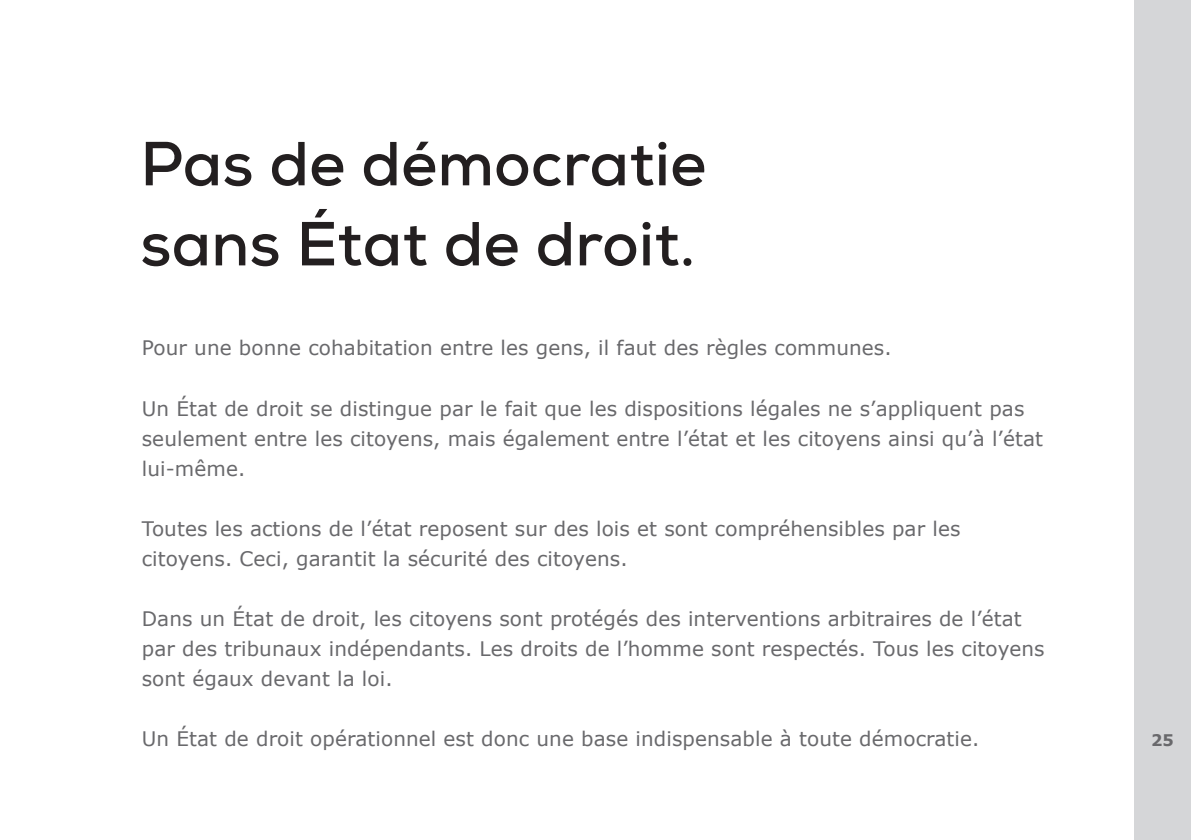
<style>
.page{position:relative;width:1191px;height:840px;background:#fff}
.page>*{position:absolute;margin:0;border:0;box-sizing:border-box;transform-origin:0 0}
.t1{font:700 62px/80px "Nexa";letter-spacing:.005em;color:#231f20}
.t2{font:20px/30px "Verdana";letter-spacing:.005em;color:#69696c}
.t3{font:700 16px "Verdana";color:#69696c}
</style>
<div class="page">
<div style="left:1134px;top:0;width:57px;height:839px;background:#d5d6d8"></div>
<h1 class="t1" style="left:140px;top:124px;width:567px">Pas de démocratie sans État de droit.</h1>
<p class="t2" style="left:142px;top:333px;width:751px">Pour une bonne cohabitation entre les gens, il faut des règles communes.</p>
<p class="t2" style="left:142px;top:393px;width:902px">Un État de droit se distingue par le fait que les dispositions légales ne s’appliquent pas seulement entre les citoyens, mais également entre l’état et les citoyens ainsi qu’à l’état lui-même.</p>
<p class="t2" style="left:142px;top:513px;width:820px">Toutes les actions de l’état reposent sur des lois et sont compréhensibles par les citoyens. Ceci, garantit la sécurité des citoyens.</p>
<p class="t2" style="left:142px;top:603px;width:904px">Dans un État de droit, les citoyens sont protégés des interventions arbitraires de l’état par des tribunaux indépendants. Les droits de l’homme sont respectés. Tous les citoyens sont égaux devant la loi.</p>
<p class="t2" style="left:142px;top:723px;width:839px">Un État de droit opérationnel est donc une base indispensable à toute démocratie.</p>
<p class="t3" style="left:1151px;top:728px;width:24px">25</p>
</div>
